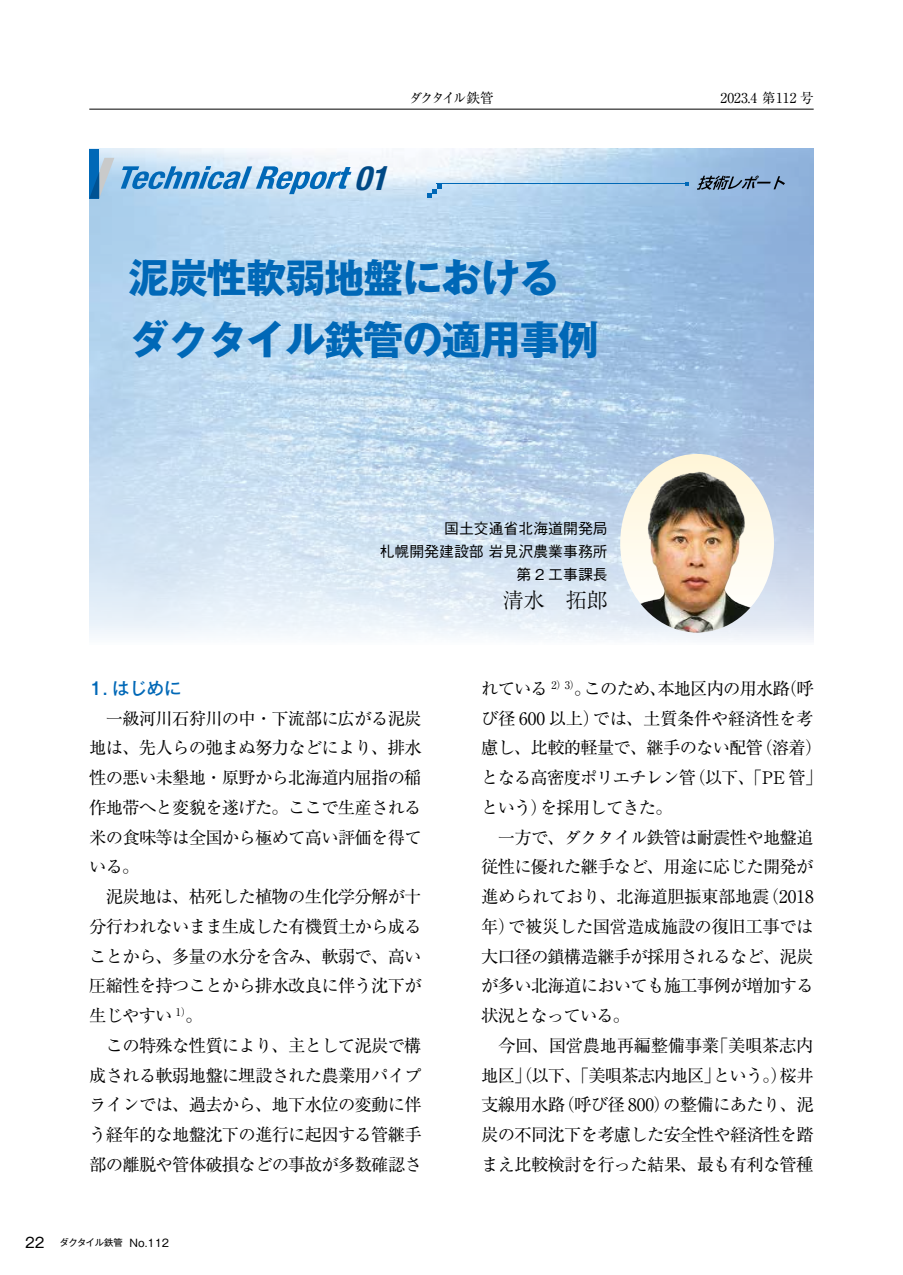
<style>
.page{position:relative;width:903px;height:1275px;background:#fff}
.page>*{position:absolute;margin:0;border:0;box-sizing:border-box;transform-origin:0 0}
.t1{font:700 40.25px/61.9px "Gothic MB101 Pro";letter-spacing:-.03em;color:#0068b7}
.t2{font:italic 700 condensed 33.6px "Helvetica Neue LT Std";color:#004986}
.t3{font:300 21px "Ryumin Pro";color:#000}
.t4{font:17.32px/29.8px "Ryumin Pro";letter-spacing:-.045em;color:#000}
.t5{font:500 17.32px "Gothic MB101 Pro";color:#0068b7}
.t6{font:500 14.88px/22.8px "Gothic BBB Pro";color:#000;text-align:right}
.t7{font:14px "Gothic MB101 Pro";color:#000}
.t8{font:13.65px "Ryumin Pro";color:#000}
.t9{font:13.65px "Ryumin Pro";letter-spacing:-.2em;color:#000}
.t10{font:9.28px "Gothic MB101 Pro";letter-spacing:-.05em;color:#000}
.s1{font-size:10.5px}
</style>
<div class="page">
<hr style="left:89px;top:109px;width:725px;height:1px;background:#000">
<img style="left:89px;top:149px;width:725px;height:491px">
<svg style="left:121px;top:166px;width:230px;height:28px;background:#82b6dd"></svg>
<svg style="left:427px;top:184px;width:15px;height:14px"></svg>
<hr style="left:437px;top:183px;width:250px;height:1px;background:#0068b7">
<svg style="left:697px;top:176px;width:88px;height:14px"></svg>
<div style="left:89px;top:149px;width:10px;height:49px;background:#0068b7"></div>
<svg style="left:89px;top:158px;width:25px;height:40px"></svg>
<svg style="left:620px;top:454px;width:154px;height:178px;background:#d6e1eb"></svg>
<img style="left:627px;top:454px;width:140px;height:178px">
<p class="t9" style="left:409px;top:87px;width:86px">ダクタイル鉄管</p>
<p class="t8" style="left:720px;top:87px;width:95px">2023.4 第112 号</p>
<h2 class="t2" style="left:354px;top:157px;width:44px">01</h2>
<h1 class="t1" style="left:129px;top:242px;width:471px">泥炭性軟弱地盤におけるダクタイル鉄管の適用事例</h1>
<p class="t6" style="left:380px;top:515px;width:230px">国土交通省北海道開発局<br>札幌開発建設部 岩見沢農業事務所第 2 工事課長</p>
<p class="t3" style="left:503px;top:583px;width:106px">清水　拓郎</p>
<p class="t5" style="left:89px;top:674px;width:94px">1. はじめに</p>
<p class="t4" style="left:89px;top:702px;width:334px">　一級河川石狩川の中・下流部に広がる泥炭地は、先人らの弛まぬ努力などにより、排水性の悪い未墾地・原野から北海道内屈指の稲作地帯へと変貌を遂げた。ここで生産される米の食味等は全国から極めて高い評価を得ている。<br>　泥炭地は、枯死した植物の生化学分解が十分行われないまま生成した有機質土から成ることから、多量の水分を含み、軟弱で、高い圧縮性を持つことから排水改良に伴う沈下が生じやすい <sup>1）</sup>。<br>　この特殊な性質により、主として泥炭で構成される軟弱地盤に埋設された農業用パイプラインでは、過去から、地下水位の変動に伴う経年的な地盤沈下の進行に起因する管継手部の離脱や管体破損などの事故が多数確認さ</p>
<p class="t7" style="left:25px;top:1231px;width:21px">22</p>
<p class="t10" style="left:60px;top:1235px;width:111px">ダクタイル鉄管 <span class="s1">No.112</span></p>
<p class="t4" style="left:481px;top:672px;width:343px">れている <sup>2）3）</sup>。このため、本地区内の用水路（呼び径 600 以上）では、土質条件や経済性を考慮し、比較的軽量で、継手のない配管（溶着）となる高密度ポリエチレン管（以下、「PE 管」という）を採用してきた。<br>　一方で、ダクタイル鉄管は耐震性や地盤追従性に優れた継手など、用途に応じた開発が進められており、北海道胆振東部地震（2018年）で被災した国営造成施設の復旧工事では大口径の鎖構造継手が採用されるなど、泥炭が多い北海道においても施工事例が増加する状況となっている。<br>　今回、国営農地再編整備事業「美唄茶志内地区」（以下、「美唄茶志内地区」という。）桜井支線用水路（呼び径 800）の整備にあたり、泥炭の不同沈下を考慮した安全性や経済性を踏まえ比較検討を行った結果、最も有利な管種</p>
</div>
